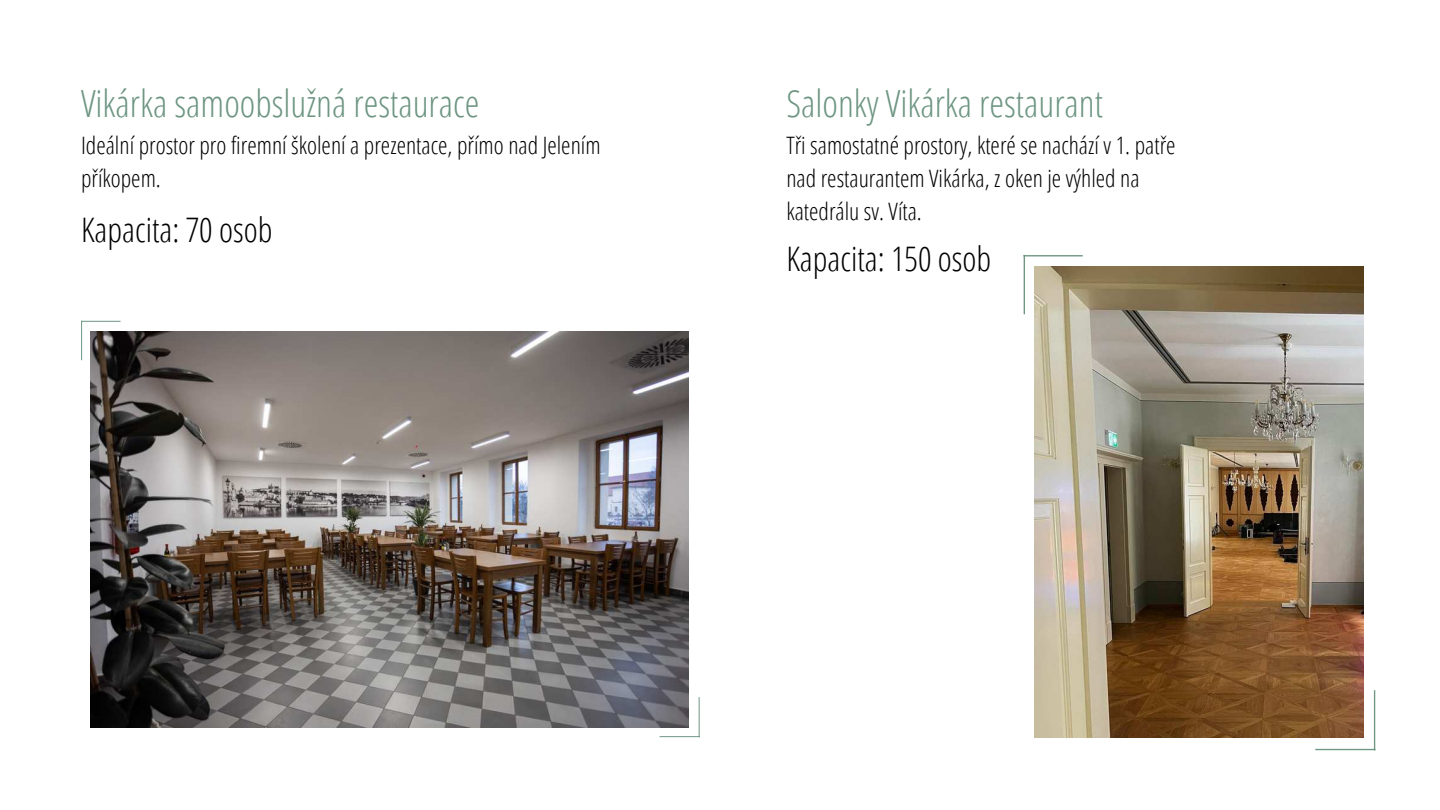
<style>
.page{position:relative;width:1440px;height:810px;background:#fff}
.page>*{position:absolute;margin:0;border:0;box-sizing:border-box;transform-origin:0 0}
.t1{font:300 37.4px "Open Sans Condensed";color:#6d9582}
.t2{font:300 33.8px "Open Sans Condensed";color:#000}
.t3{font:300 24px/33px "Open Sans Condensed";color:#000}
</style>
<div class="page">
<hr style="left:81px;top:321px;width:40px;height:1px;background:#6d9582">
<hr style="left:81px;top:321px;width:1px;height:39px;background:#6d9582">
<hr style="left:660px;top:736px;width:40px;height:1px;background:#6d9582">
<hr style="left:699px;top:697px;width:1px;height:40px;background:#6d9582">
<hr style="left:1023px;top:255px;width:60px;height:1px;background:#6d9582">
<hr style="left:1024px;top:255px;width:1px;height:59px;background:#6d9582">
<hr style="left:1315px;top:749px;width:61px;height:1px;background:#6d9582">
<hr style="left:1374px;top:690px;width:1px;height:60px;background:#6d9582">
<img style="left:1035px;top:267px;width:328px;height:471px">
<img style="left:91px;top:331px;width:597px;height:396px">
<h1 class="t1" style="left:81px;top:78px;width:400px">Vikárka samoobslužná restaurace</h1>
<p class="t3" style="left:81px;top:128px;width:521px">Ideální prostor pro firemní školení a prezentace, přímo nad Jelením příkopem.</p>
<h2 class="t2" style="left:81px;top:207px;width:193px">Kapacita: 70 osob</h2>
<h1 class="t1" style="left:786px;top:78px;width:318px">Salonky Vikárka restaurant</h1>
<p class="t3" style="left:786px;top:128px;width:391px">Tři samostatné prostory, které se nachází v 1. patře nad restaurantem Vikárka, z oken je výhled na katedrálu sv. Víta.</p>
<h2 class="t2" style="left:786px;top:236px;width:206px">Kapacita: 150 osob</h2>
</div>
